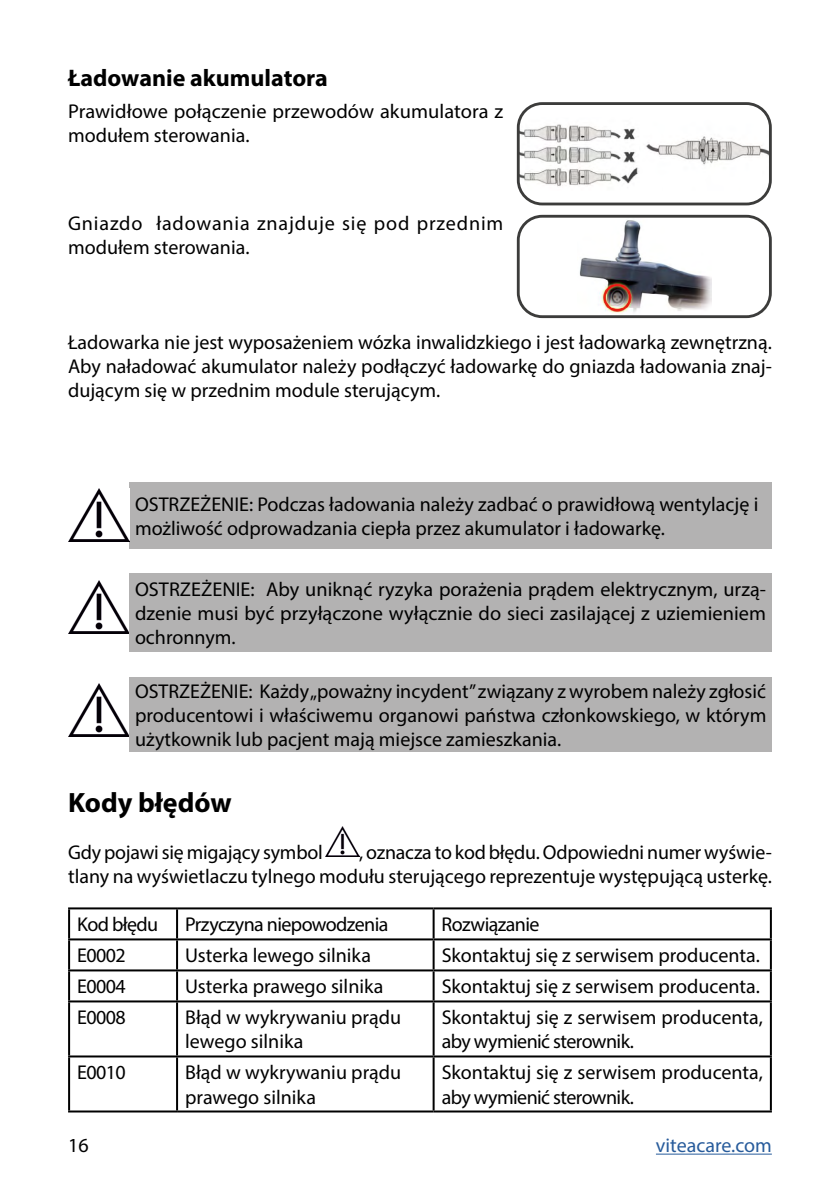
<style>
.page{position:relative;width:840px;height:1191px;background:#fff}
.page>*{position:absolute;margin:0;border:0;box-sizing:border-box;transform-origin:0 0}
.t1{font:700 28px "Myriad Pro";color:#000}
.t2{font:700 24px "Myriad Pro";color:#000}
.t3{font:20px/24px "Myriad Pro";color:#000}
.t4{font:20px/24px "Myriad Pro";letter-spacing:.04em;color:#000}
.t5{font:20px "Myriad Pro";letter-spacing:-.03em;color:#000}
.t6{font:20px "Myriad Pro";color:#275b9b}
</style>
<div class="page">
<hr style="left:655px;top:1153px;width:116px;height:1px;background:#275b9b">
<img style="left:325px;top:827px;width:34px;height:29px">
<hr style="left:68px;top:907px;width:109px;height:2px;background:#000">
<hr style="left:68px;top:909px;width:2px;height:29px;background:#000">
<hr style="left:177px;top:907px;width:256px;height:2px;background:#000">
<hr style="left:176px;top:909px;width:2px;height:29px;background:#000">
<hr style="left:433px;top:907px;width:338px;height:2px;background:#000">
<hr style="left:432px;top:909px;width:2px;height:29px;background:#000">
<hr style="left:769px;top:909px;width:2px;height:29px;background:#000">
<hr style="left:68px;top:938px;width:109px;height:2px;background:#000">
<hr style="left:68px;top:940px;width:2px;height:29px;background:#000">
<hr style="left:177px;top:938px;width:256px;height:2px;background:#000">
<hr style="left:176px;top:940px;width:2px;height:29px;background:#000">
<hr style="left:433px;top:938px;width:338px;height:2px;background:#000">
<hr style="left:432px;top:940px;width:2px;height:29px;background:#000">
<hr style="left:769px;top:940px;width:2px;height:29px;background:#000">
<hr style="left:68px;top:969px;width:109px;height:2px;background:#000">
<hr style="left:68px;top:971px;width:2px;height:29px;background:#000">
<hr style="left:177px;top:969px;width:256px;height:2px;background:#000">
<hr style="left:176px;top:971px;width:2px;height:29px;background:#000">
<hr style="left:433px;top:969px;width:338px;height:2px;background:#000">
<hr style="left:432px;top:971px;width:2px;height:29px;background:#000">
<hr style="left:769px;top:971px;width:2px;height:29px;background:#000">
<hr style="left:68px;top:1000px;width:109px;height:2px;background:#000">
<hr style="left:68px;top:1002px;width:2px;height:53px;background:#000">
<hr style="left:177px;top:1000px;width:256px;height:2px;background:#000">
<hr style="left:176px;top:1002px;width:2px;height:53px;background:#000">
<hr style="left:433px;top:1000px;width:338px;height:2px;background:#000">
<hr style="left:432px;top:1002px;width:2px;height:53px;background:#000">
<hr style="left:769px;top:1002px;width:2px;height:53px;background:#000">
<hr style="left:68px;top:1055px;width:109px;height:2px;background:#000">
<hr style="left:68px;top:1057px;width:2px;height:53px;background:#000">
<hr style="left:177px;top:1055px;width:256px;height:2px;background:#000">
<hr style="left:176px;top:1057px;width:2px;height:53px;background:#000">
<hr style="left:433px;top:1055px;width:338px;height:2px;background:#000">
<hr style="left:432px;top:1057px;width:2px;height:53px;background:#000">
<hr style="left:769px;top:1057px;width:2px;height:53px;background:#000">
<hr style="left:68px;top:1110px;width:109px;height:2px;background:#000">
<hr style="left:177px;top:1110px;width:256px;height:2px;background:#000">
<hr style="left:433px;top:1110px;width:338px;height:2px;background:#000">
<div style="left:129px;top:482px;width:642px;height:66px;background:#b3b2b2"></div>
<img style="left:68px;top:489px;width:61px;height:53px">
<img style="left:68px;top:683px;width:61px;height:53px">
<img style="left:68px;top:580px;width:61px;height:53px">
<div style="left:129px;top:677px;width:642px;height:75px;background:#b3b2b2"></div>
<div style="left:129px;top:574px;width:642px;height:78px;background:#b3b2b2"></div>
<img style="left:520px;top:118px;width:250px;height:72px">
<div style="left:516px;top:102px;width:255px;height:103px;border:3px solid #3c3c3b;border-radius:24px"></div>
<img style="left:579px;top:220px;width:131px;height:94px">
<div style="left:516px;top:215px;width:255px;height:103px;border:3px solid #3c3c3b;border-radius:24px"></div>
<p class="t2" style="left:68px;top:62px;width:261px">Ładowanie akumulatora</p>
<p class="t3" style="left:68px;top:99px;width:436px">Prawidłowe połączenie przewodów akumulatora z modułem sterowania.</p>
<p class="t4" style="left:68px;top:211px;width:436px">Gniazdo ładowania znajduje się pod przednim modułem sterowania.</p>
<p class="t3" style="left:68px;top:330px;width:704px;text-align:justify">Ładowarka nie jest wyposażeniem wózka inwalidzkiego i jest ładowarką zewnętrzną.<br>Aby naładować akumulator należy podłączyć ładowarkę do gniazda ładowania znaj&shy;dującym się w przednim module sterującym.</p>
<p class="t3" style="left:135px;top:492px;width:624px">OSTRZEŻENIE: Podczas ładowania należy zadbać o prawidłową wentylację i możliwość odprowadzania ciepła przez akumulator i ładowarkę.</p>
<p class="t3" style="left:135px;top:577px;width:632px;text-align:justify">OSTRZEŻENIE: Aby uniknąć ryzyka porażenia prądem elektrycznym, urzą&shy;dzenie musi być przyłączone wyłącznie do sieci zasilającej z uziemieniem ochronnym.</p>
<p class="t3" style="left:135px;top:679px;width:632px;text-align:justify">OSTRZEŻENIE: Każdy „poważny incydent” związany z wyrobem należy zgłosić producentowi i właściwemu organowi państwa członkowskiego, w którym użytkownik lub pacjent mają miejsce zamieszkania.</p>
<h1 class="t1" style="left:68px;top:784px;width:165px">Kody błędów</h1>
<p class="t3" style="left:68px;top:839px;width:256px">Gdy pojawi się migający symbol</p>
<p class="t3" style="left:68px;top:839px;width:705px;text-align:right">, oznacza to kod błędu. Odpowiedni numer wyświe-<br>tlany na wyświetlaczu tylnego modułu sterującego reprezentuje występującą usterkę.</p>
<p class="t5" style="left:77px;top:912px;width:83px">Kod błędu</p>
<p class="t5" style="left:185px;top:912px;width:205px">Przyczyna niepowodzenia</p>
<p class="t5" style="left:441px;top:912px;width:99px">Rozwiązanie</p>
<p class="t3" style="left:77px;top:943px;width:50px">E0002</p>
<p class="t3" style="left:185px;top:943px;width:187px">Usterka lewego silnika</p>
<p class="t3" style="left:441px;top:943px;width:319px">Skontaktuj się z serwisem producenta.</p>
<p class="t3" style="left:77px;top:974px;width:50px">E0004</p>
<p class="t3" style="left:185px;top:974px;width:200px">Usterka prawego silnika</p>
<p class="t3" style="left:441px;top:974px;width:319px">Skontaktuj się z serwisem producenta.</p>
<p class="t3" style="left:77px;top:1005px;width:50px">E0008</p>
<p class="t3" style="left:185px;top:1005px;width:217px">Błąd w wykrywaniu prądu lewego silnika</p>
<p class="t3" style="left:441px;top:1005px;width:322px">Skontaktuj się z serwisem producenta, aby wymienić sterownik.</p>
<p class="t3" style="left:77px;top:1060px;width:50px">E0010</p>
<p class="t3" style="left:185px;top:1060px;width:217px">Błąd w wykrywaniu prądu prawego silnika</p>
<p class="t3" style="left:441px;top:1060px;width:322px">Skontaktuj się z serwisem producenta, aby wymienić sterownik.</p>
<p class="t3" style="left:68px;top:1133px;width:22px">16</p>
<p class="t6" style="left:655px;top:1133px;width:117px">viteacare.com</p>
</div>
